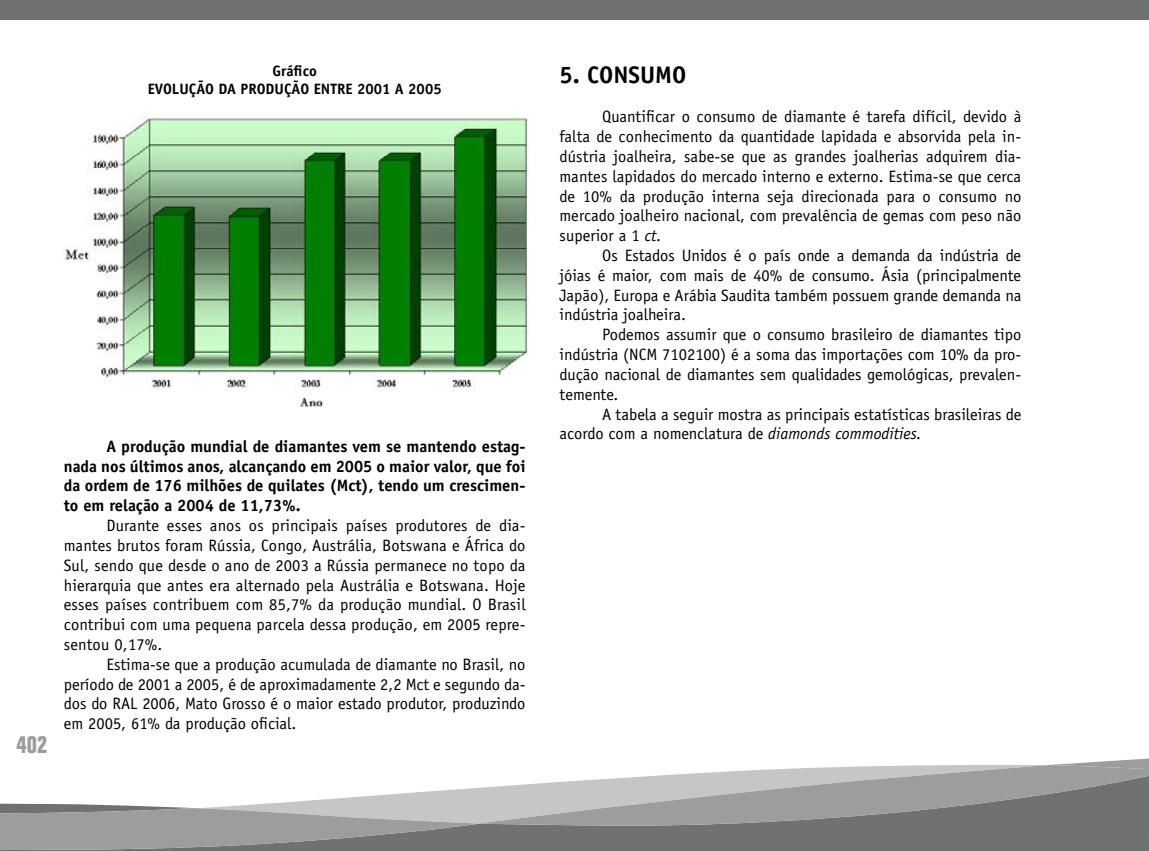
<style>
.page{position:relative;width:1149px;height:851px;background:#fff}
.page>*{position:absolute;margin:0;border:0;box-sizing:border-box;transform-origin:0 0}
.t1{font:700 24px "Officina Sans";color:#000}
.t2{font:700 condensed 24px "Folio";color:#9c9d9f}
.t3{font:16.5px/19.8px "Officina Sans";color:#000;text-align:justify}
.t4{font:700 16.5px/19.8px "Officina Sans";color:#000;text-align:justify}
.t5{font:700 15px/18px "Officina Sans";color:#000;text-align:center}
.s1{font-style:italic}
</style>
<div class="page">
<div style="left:479px;top:836px;width:567px;height:14px;background:#707173"></div>
<svg style="left:279px;top:788px;width:199px;height:15px"></svg>
<svg style="left:0;top:803px;width:479px;height:47px;background:#9c9d9f"></svg>
<svg style="left:478px;top:765px;width:568px;height:71px;background:#a6a7a9"></svg>
<div style="left:0;top:0;width:1148px;height:19px;background:#707173"></div>
<svg style="left:1046px;top:758px;width:103px;height:92px;background:#818284"></svg>
<img style="left:65px;top:117px;width:463px;height:289px">
<h1 class="t2" style="left:17px;top:731px;width:32px">402</h1>
<p class="t5" style="left:148px;top:61px;width:295px">Gráfico<br>EVOLUÇÃO DA PRODUÇÃO ENTRE 2001 A 2005</p>
<h1 class="t1" style="left:559px;top:60px;width:128px">5. CONSUMO</h1>
<p class="t3" style="left:559px;top:107px;width:463px;text-indent:43px">Quantificar o consumo de diamante é tarefa difícil, devido à falta de conhecimento da quantidade lapidada e absorvida pela in&shy;dústria joalheira, sabe-se que as grandes joalherias adquirem dia&shy;mantes lapidados do mercado interno e externo. Estima-se que cerca de 10% da produção interna seja direcionada para o consumo no mercado joalheiro nacional, com prevalência de gemas com peso não superior a 1 <span class="s1">ct.</span></p>
<p class="t3" style="left:559px;top:245px;width:463px;text-indent:43px">Os Estados Unidos é o país onde a demanda da indústria de jóias é maior, com mais de 40% de consumo. Ásia (principalmente Japão), Europa e Arábia Saudita também possuem grande demanda na indústria joalheira.</p>
<p class="t3" style="left:559px;top:325px;width:463px;text-indent:43px">Podemos assumir que o consumo brasileiro de diamantes tipo indústria (NCM 7102100) é a soma das importações com 10% da pro&shy;dução nacional de diamantes sem qualidades gemológicas, prevalen&shy;temente.</p>
<p class="t3" style="left:559px;top:404px;width:463px;text-indent:43px">A tabela a seguir mostra as principais estatísticas brasileiras de acordo com a nomenclatura de <span class="s1">diamonds commodities.</span></p>
<p class="t4" style="left:64px;top:436px;width:463px;text-indent:43px">A produção mundial de diamantes vem se mantendo estag&shy;nada nos últimos anos, alcançando em 2005 o maior valor, que foi da ordem de 176 milhões de quilates (Mct), tendo um crescimen&shy;to em relação a 2004 de 11,73%.</p>
<p class="t3" style="left:64px;top:515px;width:463px;text-indent:43px">Durante esses anos os principais países produtores de dia&shy;mantes brutos foram Rússia, Congo, Austrália, Botswana e África do Sul, sendo que desde o ano de 2003 a Rússia permanece no topo da hierarquia que antes era alternado pela Austrália e Botswana. Hoje esses países contribuem com 85,7% da produção mundial. O Brasil contribui com uma pequena parcela dessa produção, em 2005 repre&shy;sentou 0,17%.</p>
<p class="t3" style="left:64px;top:654px;width:463px;text-indent:43px">Estima-se que a produção acumulada de diamante no Brasil, no período de 2001 a 2005, é de aproximadamente 2,2 Mct e segundo da&shy;dos do RAL 2006, Mato Grosso é o maior estado produtor, produzindo em 2005, 61% da produção oficial.</p>
</div>
